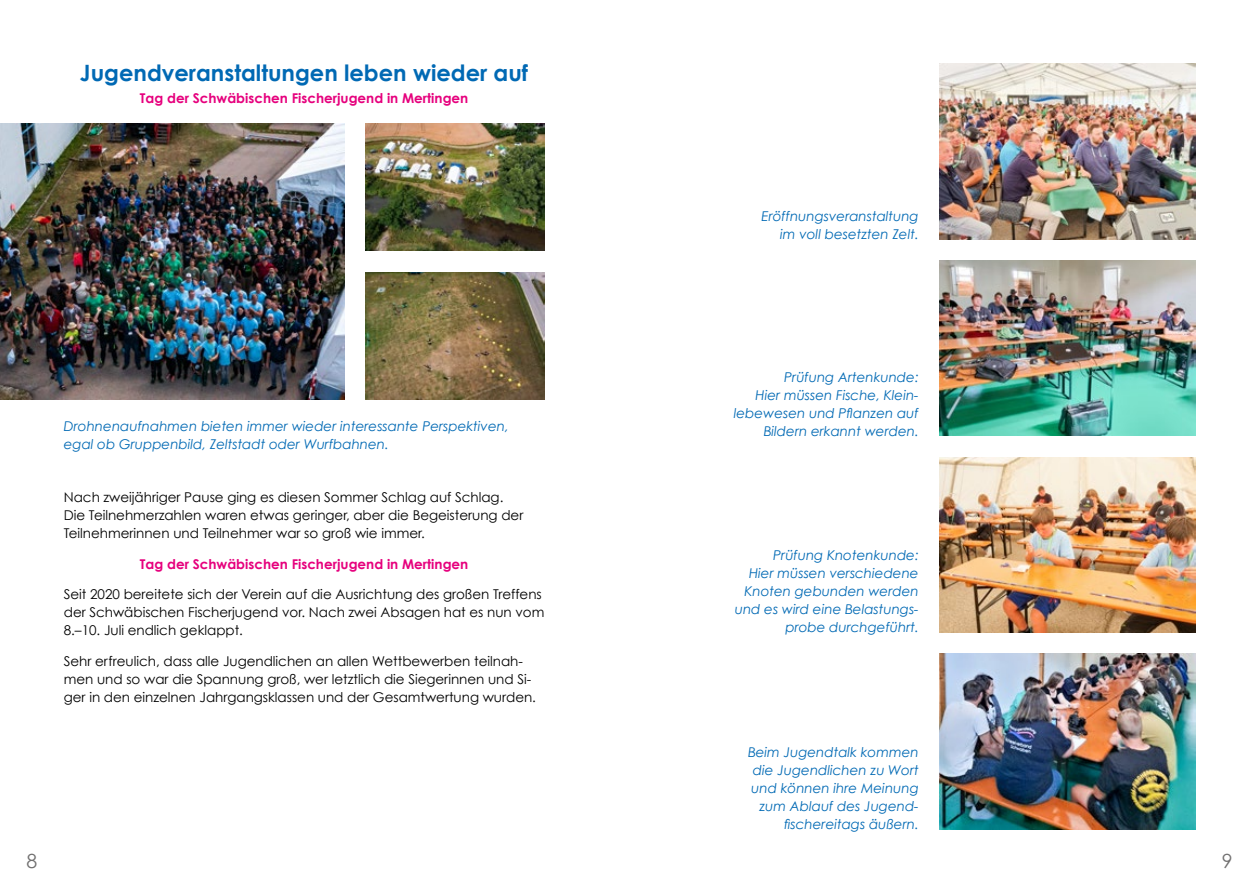
<style>
.page{position:relative;width:1259px;height:893px;background:#fff}
.page>*{position:absolute;margin:0;border:0;box-sizing:border-box;transform-origin:0 0}
.t1{font:700 22.5px "Century Gothic";color:#0069b4}
.t2{font:19.5px "Century Gothic";color:#706f6f}
.t3{font:13.5px/18px "Century Gothic";color:#000}
.t4{font:italic 13.5px/18px "Century Gothic";color:#0069b4;text-align:right}
.t5{font:700 13.5px "Century Gothic";color:#e6007d}
</style>
<div class="page">
<img style="left:0;top:123px;width:344px;height:277px">
<img style="left:940px;top:457px;width:255px;height:175px">
<img style="left:940px;top:260px;width:255px;height:176px">
<img style="left:940px;top:654px;width:255px;height:175px">
<img style="left:940px;top:64px;width:255px;height:175px">
<img style="left:366px;top:123px;width:178px;height:128px">
<img style="left:366px;top:272px;width:178px;height:128px">
<h1 class="t1" style="left:80px;top:58px;width:450px">Jugendveranstaltungen leben wieder auf</h1>
<p class="t5" style="left:140px;top:90px;width:330px">Tag der Schwäbischen Fischerjugend in Mertingen</p>
<p class="t4" style="left:64px;top:417px;width:446px;text-align:left">Drohnenaufnahmen bieten immer wieder interessante Perspektiven, egal ob Gruppenbild, Zeltstadt oder Wurfbahnen.</p>
<p class="t3" style="left:64px;top:488px;width:461px">Nach zweijähriger Pause ging es diesen Sommer Schlag auf Schlag.<br>Die Teilnehmerzahlen waren etwas geringer, aber die Begeisterung der<br>Teilnehmerinnen und Teilnehmer war so groß wie immer.</p>
<p class="t5" style="left:140px;top:555px;width:330px">Tag der Schwäbischen Fischerjugend in Mertingen</p>
<p class="t3" style="left:64px;top:585px;width:482px">Seit 2020 bereitete sich der Verein auf die Ausrichtung des großen Treffens der Schwäbischen Fischerjugend vor. Nach zwei Absagen hat es nun vom<br>8.–10. Juli endlich geklappt.</p>
<p class="t3" style="left:64px;top:652px;width:474px">Sehr erfreulich, dass alle Jugendlichen an allen Wettbewerben teilnah&shy;men und so war die Spannung groß, wer letztlich die Siegerinnen und Si&shy;ger in den einzelnen Jahrgangsklassen und der Gesamtwertung wurden.</p>
<p class="t4" style="left:761px;top:207px;width:159px">Eröffnungsveranstaltung im voll besetzten Zelt.</p>
<p class="t4" style="left:733px;top:368px;width:187px">Prüfung Artenkunde:<br>Hier müssen Fische, Klein&shy;lebewesen und Pflanzen auf<br>Bildern erkannt werden.</p>
<p class="t4" style="left:735px;top:546px;width:185px">Prüfung Knotenkunde:<br>Hier müssen verschiedene<br>Knoten gebunden werden und es wird eine Belastungs&shy;probe durchgeführt.</p>
<p class="t4" style="left:748px;top:743px;width:172px">Beim Jugendtalk kommen die Jugendlichen zu Wort und können ihre Meinung zum Ablauf des Jugend&shy;fischereitags äußern.</p>
<h2 class="t2" style="left:26px;top:849px;width:12px">8</h2>
<h2 class="t2" style="left:1221px;top:849px;width:12px">9</h2>
</div>
